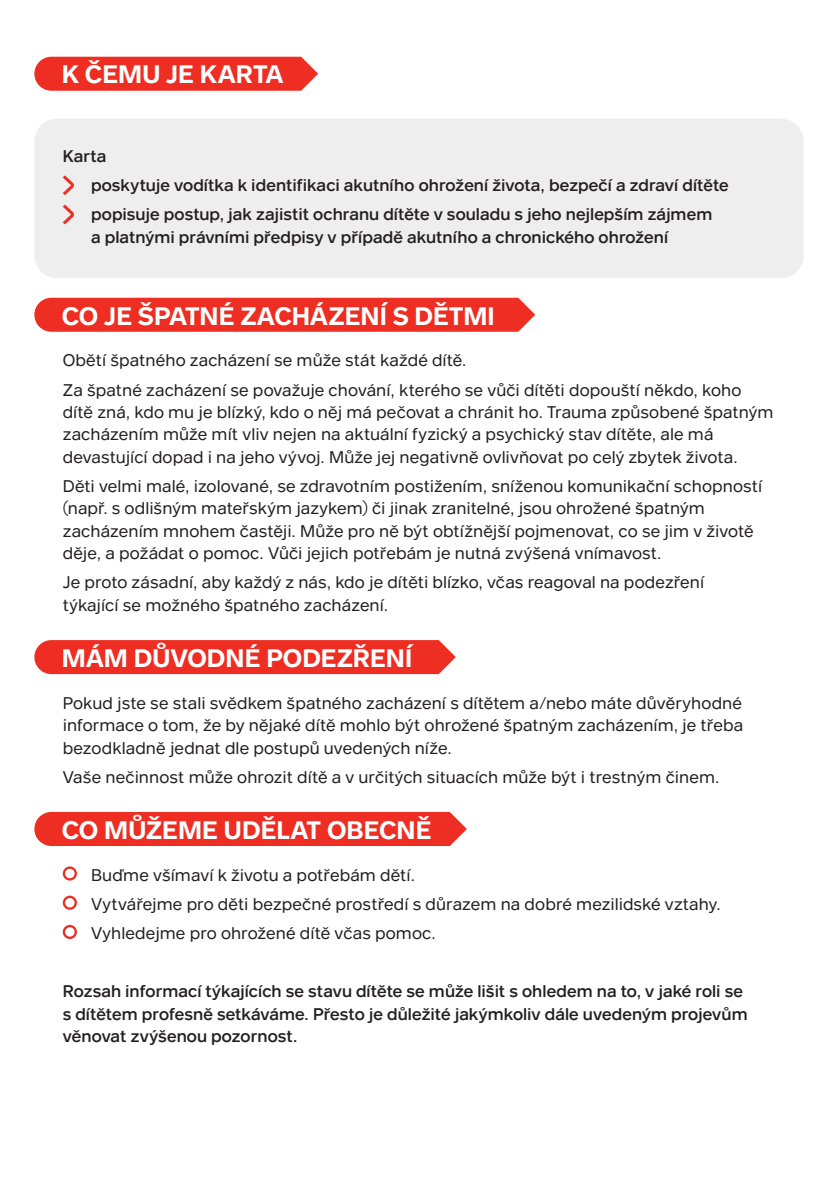
<style>
.page{position:relative;width:840px;height:1191px;background:#fff}
.page>*{position:absolute;margin:0;border:0;box-sizing:border-box;transform-origin:0 0}
.t1{font:600 26px "Aktion";color:#fff}
.t2{font:17.4px/22.4px "Aktion";color:#231f20}
.t3{font:500 17.4px/22.4px "Aktion";color:#231f20}
</style>
<div class="page">
<svg style="left:63px;top:866px;width:14px;height:14px"></svg>
<svg style="left:63px;top:895px;width:14px;height:14px"></svg>
<svg style="left:63px;top:925px;width:14px;height:14px"></svg>
<svg style="left:34px;top:57px;width:284px;height:34px;background:#ee382d"></svg>
<div style="left:34px;top:119px;width:769px;height:159px;background:#eeeeef;border-radius:23px"></div>
<svg style="left:63px;top:175px;width:11px;height:20px"></svg>
<svg style="left:63px;top:205px;width:11px;height:19px"></svg>
<div style="left:34px;top:298px;width:501px;height:34px;background:#ee2e22"></div>
<div style="left:34px;top:640px;width:421px;height:34px;background:#ee2e22"></div>
<div style="left:34px;top:812px;width:432px;height:34px;background:#ee2e22"></div>
<h1 class="t1" style="left:62px;top:59px;width:223px">K ČEMU JE KARTA</h1>
<p class="t3" style="left:91px;top:141px;width:639px;line-height:29.2px;text-indent:-28px">Karta<br>poskytuje vodítka k identifikaci akutního ohrožení života, bezpečí a zdraví dítěte popisuje postup, jak zajistit ochranu dítěte v souladu s jeho nejlepším zájmem</p>
<p class="t3" style="left:91px;top:225px;width:578px">a platnými právními předpisy v případě akutního a chronického ohrožení</p>
<h1 class="t1" style="left:62px;top:300px;width:434px">CO JE ŠPATNÉ ZACHÁZENÍ S DĚTMI</h1>
<p class="t2" style="left:63px;top:345px;width:680px;line-height:29.2px">Obětí špatného zacházení se může stát každé dítě.<br>Za špatné zacházení se považuje chování, kterého se vůči dítěti dopouští někdo, koho</p>
<p class="t2" style="left:63px;top:400px;width:712px">dítě zná, kdo mu je blízký, kdo o něj má pečovat a chránit ho. Trauma způsobené špatným zacházením může mít vliv nejen na aktuální fyzický a psychický stav dítěte, ale má devastující dopad i na jeho vývoj. Může jej negativně ovlivňovat po celý zbytek života.</p>
<p class="t2" style="left:63px;top:474px;width:700px">Děti velmi malé, izolované, se zdravotním postižením, sníženou komunikační schopností (např. s odlišným mateřským jazykem) či jinak zranitelné, jsou ohrožené špatným zacházením mnohem častěji. Může pro ně být obtížnější pojmenovat, co se jim v životě děje, a požádat o pomoc. Vůči jejich potřebám je nutná zvýšená vnímavost.</p>
<p class="t2" style="left:63px;top:571px;width:642px">Je proto zásadní, aby každý z nás, kdo je dítěti blízko, včas reagoval na podezření týkající se možného špatného zacházení.</p>
<h1 class="t1" style="left:62px;top:642px;width:351px">MÁM DŮVODNÉ PODEZŘENÍ</h1>
<p class="t2" style="left:63px;top:691px;width:681px;text-align:justify">Pokud jste se stali svědkem špatného zacházení s dítětem a/nebo máte důvěryhodné informace o tom, že by nějaké dítě mohlo být ohrožené špatným zacházením, je třeba bezodkladně jednat dle postupů uvedených níže.</p>
<p class="t2" style="left:63px;top:765px;width:658px">Vaše nečinnost může ohrozit dítě a v určitých situacích může být i trestným činem.</p>
<h1 class="t1" style="left:62px;top:814px;width:371px">CO MŮŽEME UDĚLAT OBECNĚ</h1>
<p class="t2" style="left:91px;top:859px;width:631px;line-height:29.2px">Buďme všímaví k životu a potřebám dětí.<br>Vytvářejme pro děti bezpečné prostředí s důrazem na dobré mezilidské vztahy.<br>Vyhledejme pro ohrožené dítě včas pomoc.</p>
<p class="t3" style="left:63px;top:980px;width:686px">Rozsah informací týkajících se stavu dítěte se může lišit s ohledem na to, v jaké roli se s dítětem profesně setkáváme. Přesto je důležité jakýmkoliv dále uvedeným projevům věnovat zvýšenou pozornost.</p>
</div>
